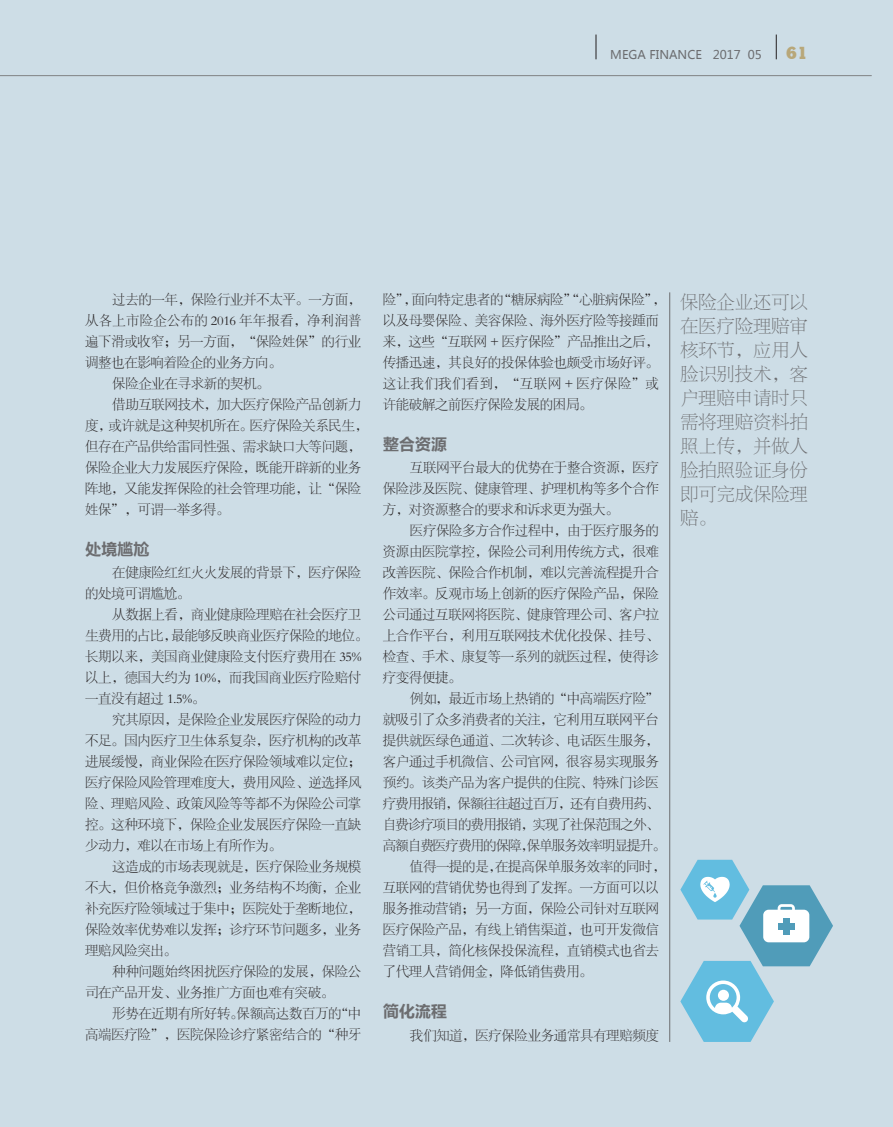
<style>
.page{position:relative;width:893px;height:1127px;background:#cddde6}
.page>*{position:absolute;margin:0;border:0;box-sizing:border-box;transform-origin:0 0}
.提文{font:18px/24px "FZBSJW GB1 0";letter-spacing:.015em;color:#6c6d70;text-align:justify}
.t1{font:800 16.95px "Stymie BT";color:#b8a779}
.小标题段前后{font:16.5px "FZLTCHJW GB1 0";letter-spacing:-.03em;color:#6c6d70}
.正文{font:13.5px/21px "FZSYJW GB1 0";letter-spacing:-.025em;color:#231f20}
.t2{font:12px "Microsoft Ya Hei";color:#6c6d70}
</style>
<div class="page">
<hr style="left:669px;top:292px;width:1px;height:750px;background:#6c6d70">
<svg style="left:680px;top:860px;width:153px;height:182px"></svg>
<img style="left:689px;top:863px;width:52px;height:53px">
<hr style="left:0;top:75px;width:872px;height:1px;background:#808285">
<svg style="left:596px;top:35px;width:1px;height:24px"></svg>
<svg style="left:776px;top:35px;width:1px;height:24px"></svg>
<p class="t2" style="left:610px;top:47px;width:153px">MEGA FINANCE 2017 05</p>
<p class="t1" style="left:786px;top:43px;width:23px">61</p>
<p class="t2" style="left:605px;top:47px;width:153px">MEGA FINANCE 2017 05</p>
<p class="正文" style="left:85px;top:289px;width:278px;text-align:justify;text-indent:27px">过去的一年，保险行业并不太平。一方面，从各上市险企公布的 2016 年年报看，净利润普遍下滑或收窄；另一方面，“保险姓保”的行业调整也在影响着险企的业务方向。</p>
<p class="正文" style="left:112px;top:373px;width:159px">保险企业在寻求新的契机。</p>
<p class="正文" style="left:85px;top:394px;width:285px;text-indent:27px">借助互联网技术，加大医疗保险产品创新力度，或许就是这种契机所在。医疗保险关系民生，但存在产品供给雷同性强、需求缺口大等问题，保险企业大力发展医疗保险，既能开辟新的业务阵地，又能发挥保险的社会管理功能，让“保险姓保”，可谓一举多得。</p>
<p class="小标题段前后" style="left:85px;top:540px;width:66px">处境尴尬</p>
<p class="正文" style="left:85px;top:562px;width:278px;text-indent:27px">在健康险红红火火发展的背景下，医疗保险的处境可谓尴尬。</p>
<p class="正文" style="left:85px;top:604px;width:285px;text-indent:27px">从数据上看，商业健康险理赔在社会医疗卫生费用的占比，最能够反映商业医疗保险的地位。长期以来，美国商业健康险支付医疗费用在 35%以上，德国大约为 10%，而我国商业医疗险赔付一直没有超过 1.5%。</p>
<p class="正文" style="left:85px;top:709px;width:278px;text-align:justify;text-indent:27px">究其原因，是保险企业发展医疗保险的动力不足。国内医疗卫生体系复杂，医疗机构的改革进展缓慢，商业保险在医疗保险领域难以定位；医疗保险风险管理难度大，费用风险、逆选择风险、理赔风险、政策风险等等都不为保险公司掌控。这种环境下，保险企业发展医疗保险一直缺少动力，难以在市场上有所作为。</p>
<p class="正文" style="left:85px;top:856px;width:278px;text-align:justify;text-indent:27px">这造成的市场表现就是，医疗保险业务规模不大，但价格竞争激烈；业务结构不均衡，企业补充医疗险领域过于集中；医院处于垄断地位，保险效率优势难以发挥；诊疗环节问题多，业务理赔风险突出。</p>
<p class="正文" style="left:85px;top:961px;width:278px;text-indent:27px">种种问题始终困扰医疗保险的发展，保险公司在产品开发、业务推广方面也难有突破。</p>
<p class="正文" style="left:85px;top:1003px;width:278px;text-align:right">形势在近期有所好转。保额高达数百万的“中<br>高端医疗险”，医院保险诊疗紧密结合的“种牙</p>
<p class="正文" style="left:383px;top:289px;width:285px">险”，面向特定患者的“糖尿病险”“心脏病保险”，以及母婴保险、美容保险、海外医疗险等接踵而来，这些“互联网 + 医疗保险”产品推出之后，传播迅速，其良好的投保体验也颇受市场好评。这让我们我们看到，“互联网 + 医疗保险”或许能破解之前医疗保险发展的困局。</p>
<p class="小标题段前后" style="left:383px;top:435px;width:66px">整合资源</p>
<p class="正文" style="left:383px;top:457px;width:278px;text-align:justify;text-indent:27px">互联网平台最大的优势在于整合资源，医疗保险涉及医院、健康管理、护理机构等多个合作方，对资源整合的要求和诉求更为强大。</p>
<p class="正文" style="left:383px;top:520px;width:278px;text-align:justify;text-indent:27px">医疗保险多方合作过程中，由于医疗服务的资源由医院掌控，保险公司利用传统方式，很难改善医院、保险合作机制，难以完善流程提升合作效率。反观市场上创新的医疗保险产品，保险公司通过互联网将医院、健康管理公司、客户拉上合作平台，利用互联网技术优化投保、挂号、检查、手术、康复等一系列的就医过程，使得诊疗变得便捷。</p>
<p class="正文" style="left:383px;top:688px;width:285px;text-indent:27px">例如，最近市场上热销的“中高端医疗险”就吸引了众多消费者的关注，它利用互联网平台提供就医绿色通道、二次转诊、电话医生服务，客户通过手机微信、公司官网，很容易实现服务预约。该类产品为客户提供的住院、特殊门诊医疗费用报销，保额往往超过百万，还有自费用药、自费诊疗项目的费用报销，实现了社保范围之外、高额自费医疗费用的保障，保单服务效率明显提升。</p>
<p class="正文" style="left:383px;top:856px;width:285px;text-indent:27px">值得一提的是，在提高保单服务效率的同时，互联网的营销优势也得到了发挥。一方面可以以服务推动营销；另一方面，保险公司针对互联网医疗保险产品，有线上销售渠道，也可开发微信营销工具，简化核保投保流程，直销模式也省去了代理人营销佣金，降低销售费用。</p>
<p class="小标题段前后" style="left:383px;top:1002px;width:66px">简化流程</p>
<p class="正文" style="left:410px;top:1025px;width:251px">我们知道，医疗保险业务通常具有理赔频度</p>
<p class="提文" style="left:680px;top:290px;width:129px">保险企业还可以在医疗险理赔审核环节，应用人脸识别技术，客户理赔申请时只需将理赔资料拍照上传，并做人脸拍照验证身份即可完成保险理赔。</p>
</div>
